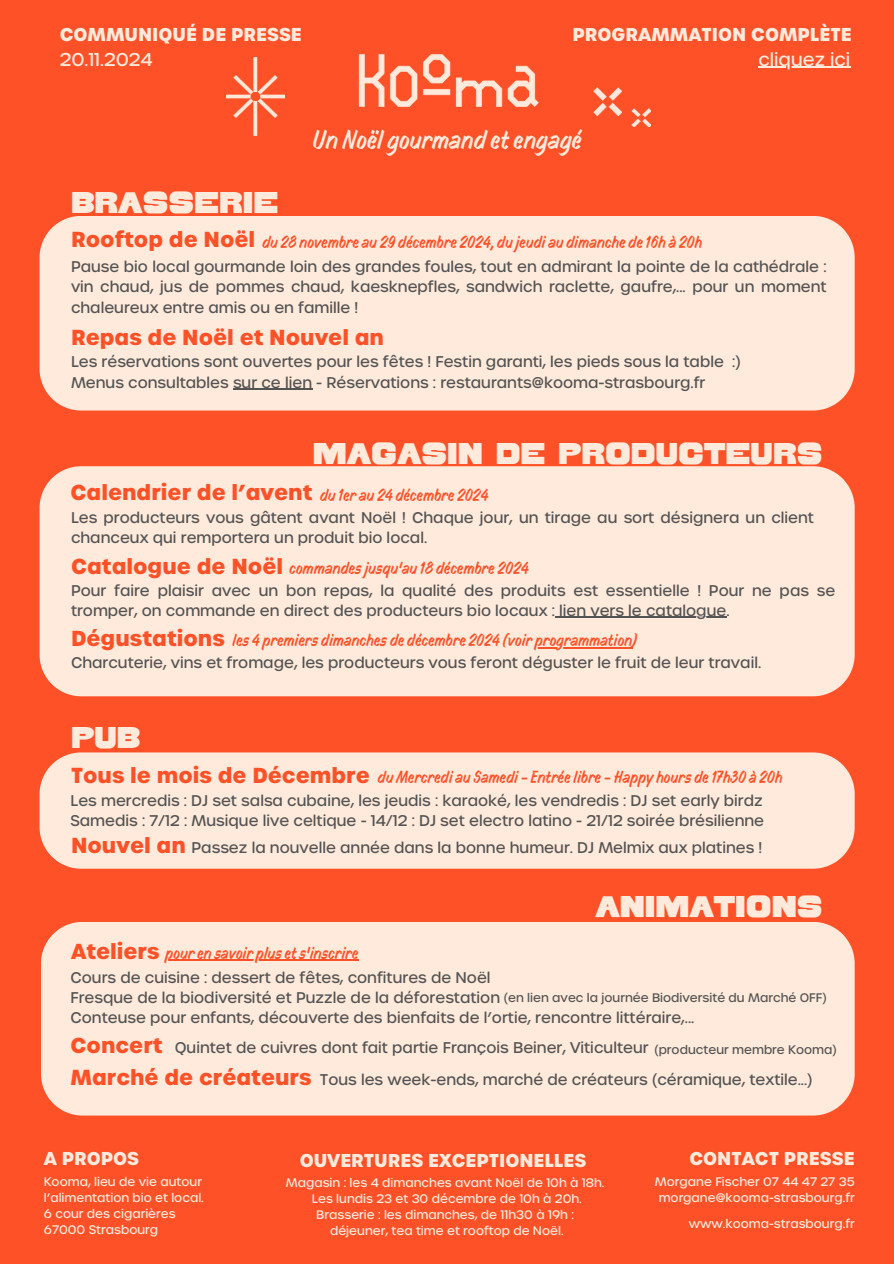
<style>
.page{position:relative;width:894px;height:1264px;background:#fff}
.page>*{position:absolute;margin:0;border:0;box-sizing:border-box;transform-origin:0 0}
.t1{font:30px "Sao Torpes";color:#ffeadb}
.t2{font:23.4px "Jaakko";color:#ffeadb}
.t3{font:700 21px/31.8px "Urbane";color:#ff5128}
.t4{font:700 18px "Urbane";color:#ffeadb}
.t5{font:500 18px "Urbane";color:#ffeadb}
.t6{font:500 15px/20.2px "Urbane";color:#545454}
.t7{font:15px "Jaakko";color:#ff5128}
.t8{font:500 12px/16px "Urbane";color:#ffeadb;text-align:center}
.t9{font:500 12px "Urbane";color:#545454}
.s1{font-family:"Urbane";font-weight:700;font-size:21px}
.s2{font-weight:700;font-size:21px;color:#ff5128}
.s3{font-size:12px}
</style>
<div class="page">
<div style="left:0;top:0;width:893px;height:1263px;background:#ff5128"></div>
<img style="left:358px;top:54px;width:181px;height:53px">
<img style="left:227px;top:57px;width:57px;height:79px">
<img style="left:593px;top:87px;width:28px;height:28px">
<img style="left:631px;top:108px;width:19px;height:18px">
<div style="left:40px;top:216px;width:814px;height:194px;background:#ffeadb"></div>
<div style="left:40px;top:466px;width:814px;height:230px;background:#ffeadb"></div>
<div style="left:40px;top:752px;width:814px;height:116px;background:#ffeadb"></div>
<div style="left:41px;top:922px;width:813px;height:193px;background:#ffeadb"></div>
<hr style="left:233px;top:389px;width:79px;height:1px;background:#545454">
<hr style="left:555px;top:617px;width:171px;height:1px;background:#545454">
<hr style="left:534px;top:647px;width:98px;height:1px;background:#ff5128">
<hr style="left:758px;top:67px;width:92px;height:1px;background:#ffeadb">
<hr style="left:165px;top:959px;width:193px;height:1px;background:#ff5128">
<p class="t4" style="left:60px;top:22px;width:243px">COMMUNIQUÉ DE PRESSE</p>
<p class="t5" style="left:60px;top:47px;width:94px">20.11.2024</p>
<p class="t4" style="left:572px;top:22px;width:280px">PROGRAMMATION COMPLÈTE</p>
<p class="t5" style="left:758px;top:47px;width:93px">cliquez ici</p>
<h2 class="t2" style="left:312px;top:123px;width:271px">Un Noël gourmand et engagé</h2>
<h1 class="t1" style="left:71px;top:185px;width:209px">BRASSERIE</h1>
<h3 class="t3" style="left:71px;top:224px;width:186px">Rooftop de Noël</h3>
<p class="t7" style="left:262px;top:231px;width:441px">du 28 novembre au 29 décembre 2024, du jeudi au dimanche de 16h à 20h</p>
<p class="t6" style="left:71px;top:257px;width:757px;text-align:justify">Pause bio local gourmande loin des grandes foules, tout en admirant la pointe de la cathédrale : vin chaud, jus de pommes chaud, kaesknepfles, sandwich raclette, gaufre,... pour un moment chaleureux entre amis ou en famille !</p>
<h3 class="t3" style="left:71px;top:322px;width:314px">Repas de Noël et Nouvel an</h3>
<p class="t6" style="left:71px;top:351px;width:671px;line-height:20.7px">Les réservations sont ouvertes pour les fêtes ! Festin garanti, les pieds sous la table :)<br>Menus consultables sur ce lien - Réservations : restaurants@kooma-strasbourg.fr</p>
<h1 class="t1" style="left:312px;top:436px;width:511px">MAGASIN DE PRODUCTEURS</h1>
<h3 class="t3" style="left:70px;top:476px;width:243px">Calendrier de l’avent</h3>
<p class="t7" style="left:320px;top:485px;width:170px">du 1er au 24 décembre 2024</p>
<p class="t6" style="left:71px;top:507px;width:744px">Les producteurs vous gâtent avant Noël ! Chaque jour, un tirage au sort désignera un client chanceux qui remportera un produit bio local.</p>
<p class="t6" style="left:71px;top:580px;width:765px">Pour faire plaisir avec un bon repas, la qualité des produits est essentielle ! Pour ne pas se tromper, on commande en direct des producteurs bio locaux : lien vers le catalogue.</p>
<h3 class="t3" style="left:71px;top:622px;width:155px">Dégustations</h3>
<h3 class="t3" style="left:71px;top:550px;width:213px">Catalogue de Noël</h3>
<p class="t7" style="left:289px;top:557px;width:241px">commandes jusqu’au 18 décembre 2024</p>
<p class="t7" style="left:232px;top:630px;width:405px">les 4 premiers dimanches de décembre 2024 (voir programmation)</p>
<p class="t6" style="left:71px;top:652px;width:691px">Charcuterie, vins et fromage, les producteurs vous feront déguster le fruit de leur travail.</p>
<h1 class="t1" style="left:71px;top:720px;width:71px">PUB</h1>
<p class="t7" style="left:71px;top:766px;width:712px"><span class="s1">Tous le mois de Décembre</span> du Mercredi au Samedi - Entrée libre - Happy hours de 17h30 à 20h</p>
<p class="t6" style="left:70px;top:790px;width:695px">Les mercredis : DJ set salsa cubaine, les jeudis : karaoké, les vendredis : DJ set early birdz<br>Samedis : 7/12 : Musique live celtique - 14/12 : DJ set electro latino - 21/12 soirée brésilienne</p>
<p class="t6" style="left:71px;top:837px;width:692px"><span class="s2">Nouvel an</span> Passez la nouvelle année dans la bonne humeur. DJ Melmix aux platines !</p>
<h1 class="t1" style="left:595px;top:889px;width:229px">ANIMATIONS</h1>
<h3 class="t3" style="left:71px;top:935px;width:90px">Ateliers</h3>
<p class="t6" style="left:70px;top:967px;width:625px">Cours de cuisine : dessert de fêtes, confitures de Noël<br>Fresque de la biodiversité et Puzzle de la déforestation<br>Conteuse pour enfants, découverte des bienfaits de l’ortie, rencontre littéraire,...</p>
<h3 class="t3" style="left:70px;top:1029px;width:242px">Concert<br>Marché de créateurs</h3>
<p class="t7" style="left:165px;top:942px;width:194px">pour en savoir plus et s’inscrire</p>
<p class="t9" style="left:504px;top:989px;width:324px">(en lien avec la journée Biodiversité du Marché OFF)</p>
<p class="t6" style="left:320px;top:1032px;width:518px;line-height:31.8px;text-indent:-145px">Quintet de cuivres dont fait partie François Beiner, Viticulteur <span class="s3">(producteur membre Kooma)<br></span>Tous les week-ends, marché de créateurs (céramique, textile...)</p>
<p class="t4" style="left:44px;top:1146px;width:97px">A PROPOS</p>
<p class="t8" style="left:44px;top:1173px;width:161px;text-align:left">Kooma, lieu de vie autour l’alimentation bio et local.<br>6 cour des cigarières<br>67000 Strasbourg</p>
<p class="t4" style="left:299px;top:1147px;width:288px">OUVERTURES EXCEPTIONELLES</p>
<p class="t8" style="left:286px;top:1174px;width:320px">Magasin : les 4 dimanches avant Noël de 10h à 18h.<br>Les lundis 23 et 30 décembre de 10h à 20h.<br>Brasserie : les dimanches, de 11h30 à 19h : déjeuner, tea time et rooftop de Noël.</p>
<p class="t4" style="left:689px;top:1146px;width:167px">CONTACT PRESSE</p>
<p class="t8" style="left:654px;top:1173px;width:201px">Morgane Fischer 07 44 47 27 35 morgane@kooma-strasbourg.fr</p>
<p class="t8" style="left:688px;top:1215px;width:167px">www.kooma-strasbourg.fr</p>
</div>
